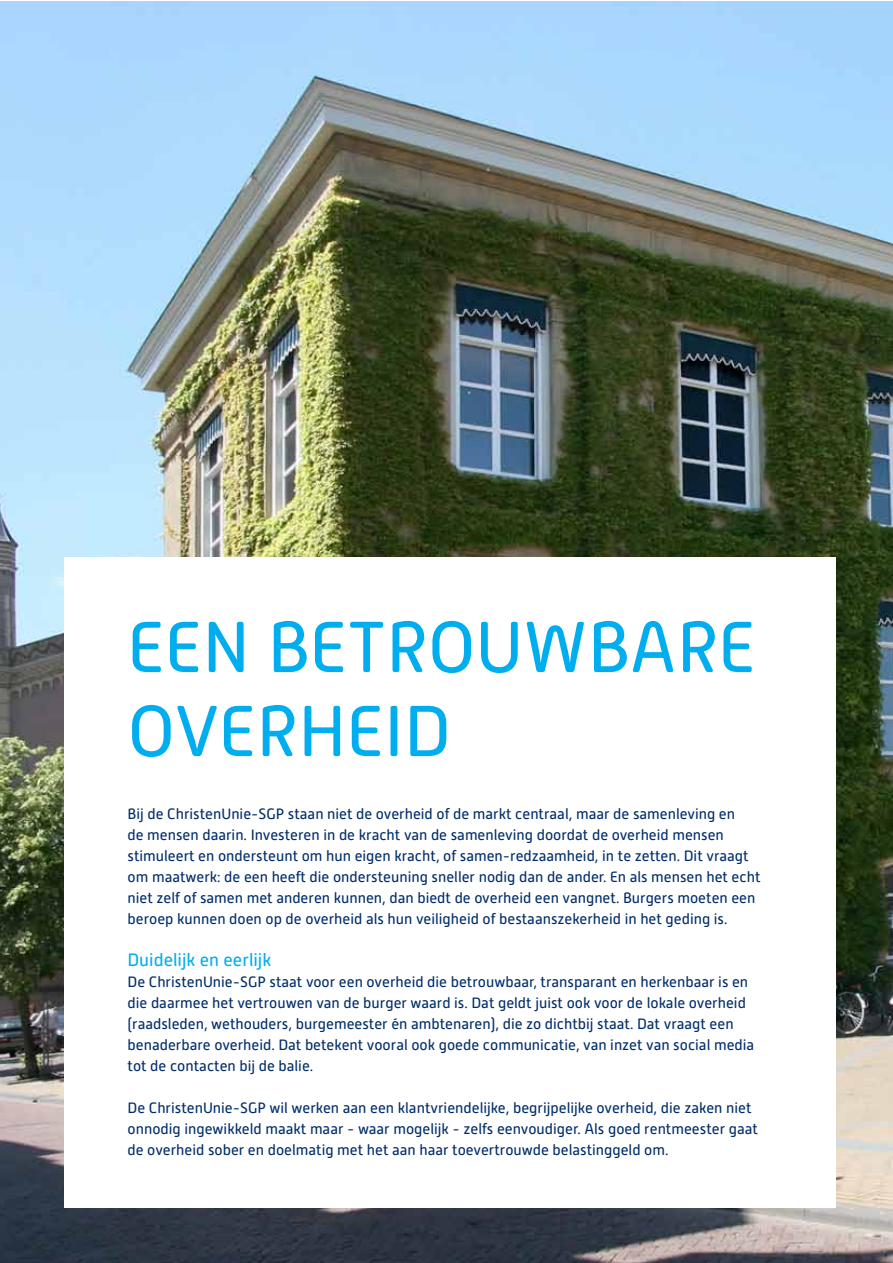
<style>
.page{position:relative;width:893px;height:1263px;background:#fff}
.page>*{position:absolute;margin:0;border:0;box-sizing:border-box;transform-origin:0 0}
.t1{font:72px/84px "Alwyn New Rounded";color:#00aeef}
.t2{font:18px "Alwyn New Rounded";color:#00aeef}
.t3{font:15px/21px "Alwyn New Rounded";color:#002d6a}
</style>
<div class="page">
<img style="left:0;top:1px;width:892px;height:1262px">
<div style="left:64px;top:557px;width:772px;height:650px;background:#fff"></div>
<h1 class="t1" style="left:128px;top:606px;width:630px">EEN BETROUWBARE<br>OVERHEID</h1>
<p class="t3" style="left:128px;top:804px;width:634px">Bij de ChristenUnie-SGP staan niet de overheid of de markt centraal, maar de samenleving en<br>de mensen daarin. Investeren in de kracht van de samenleving doordat de overheid mensen stimuleert en ondersteunt om hun eigen kracht, of samen-redzaamheid, in te zetten. Dit vraagt om maatwerk: de een heeft die ondersteuning sneller nodig dan de ander. En als mensen het echt niet zelf of samen met anderen kunnen, dan biedt de overheid een vangnet. Burgers moeten een beroep kunnen doen op de overheid als hun veiligheid of bestaanszekerheid in het geding is.</p>
<p class="t2" style="left:128px;top:950px;width:145px">Duidelijk en eerlijk</p>
<p class="t3" style="left:128px;top:972px;width:628px">De ChristenUnie-SGP staat voor een overheid die betrouwbaar, transparant en herkenbaar is en die daarmee het vertrouwen van de burger waard is. Dat geldt juist ook voor de lokale overheid (raadsleden, wethouders, burgemeester én ambtenaren), die zo dichtbij staat. Dat vraagt een benaderbare overheid. Dat betekent vooral ook goede communicatie, van inzet van social media tot de contacten bij de balie.</p>
<p class="t3" style="left:128px;top:1098px;width:632px">De ChristenUnie-SGP wil werken aan een klantvriendelijke, begrijpelijke overheid, die zaken niet onnodig ingewikkeld maakt maar - waar mogelijk - zelfs eenvoudiger. Als goed rentmeester gaat de overheid sober en doelmatig met het aan haar toevertrouwde belastinggeld om.</p>
</div>
